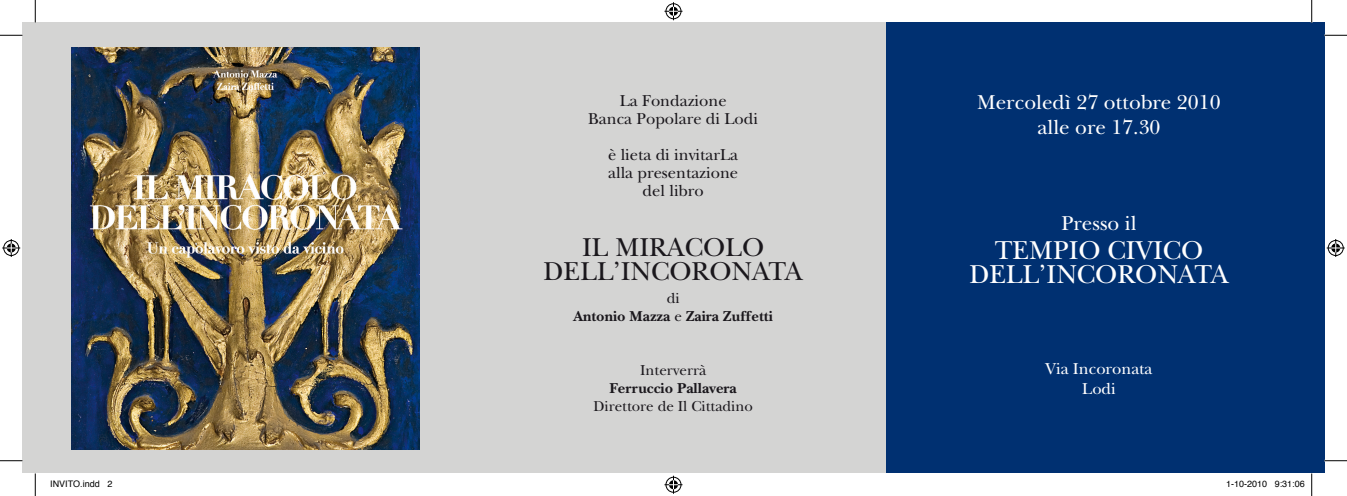
<style>
.page{position:relative;width:1347px;height:496px;background:#fff}
.page>*{position:absolute;margin:0;border:0;box-sizing:border-box;transform-origin:0 0}
.t1{font:27px "New Baskerville";color:#fff}
.t2{font:27px "New Baskerville";color:#1a171c}
.t3{font:21px "New Baskerville";color:#fff}
.t4{font:16.5px "New Baskerville";color:#1a171c}
.t5{font:16.5px "New Baskerville";color:#fff}
.t6{font:700 15px "New Baskerville";color:#1a171c}
.t7{font:15px "New Baskerville";color:#1a171c}
.t8{font:9px "Helvetica";color:#000}
.s1{font-weight:400}
</style>
<div class="page">
<div style="left:22px;top:22px;width:864px;height:451px;background:#d4d4d3"></div>
<div style="left:886px;top:22px;width:438px;height:451px;background:#003071"></div>
<img style="left:72px;top:47px;width:347px;height:402px">
<svg style="left:0;top:35px;width:22px;height:1px"></svg>
<svg style="left:1324px;top:35px;width:22px;height:1px"></svg>
<svg style="left:0;top:460px;width:22px;height:1px"></svg>
<svg style="left:1324px;top:460px;width:22px;height:1px"></svg>
<svg style="left:35px;top:0;width:1px;height:22px"></svg>
<svg style="left:35px;top:473px;width:1px;height:23px"></svg>
<svg style="left:1311px;top:0;width:1px;height:22px"></svg>
<svg style="left:1311px;top:473px;width:1px;height:23px"></svg>
<svg style="left:664px;top:2px;width:18px;height:18px"></svg>
<svg style="left:664px;top:475px;width:18px;height:18px"></svg>
<svg style="left:2px;top:239px;width:18px;height:18px"></svg>
<svg style="left:1326px;top:239px;width:18px;height:18px"></svg>
<p class="t4" style="left:619px;top:91px;width:108px">La Fondazione</p>
<p class="t4" style="left:588px;top:109px;width:171px">Banca Popolare di Lodi</p>
<p class="t4" style="left:608px;top:145px;width:132px">è lieta di invitarLa</p>
<p class="t4" style="left:608px;top:163px;width:132px">alla presentazione</p>
<p class="t4" style="left:642px;top:181px;width:63px">del libro</p>
<p class="t2" style="left:582px;top:231px;width:183px">IL MIRACOLO</p>
<p class="t2" style="left:543px;top:255px;width:261px">DELL’INCORONATA</p>
<p class="t7" style="left:666px;top:289px;width:14px">di</p>
<p class="t6" style="left:573px;top:307px;width:201px">Antonio Mazza <span class="s1">e</span> Zaira Zuffetti</p>
<p class="t7" style="left:640px;top:361px;width:68px">Interverrà</p>
<p class="t6" style="left:609px;top:379px;width:129px">Ferruccio Pallavera</p>
<p class="t7" style="left:593px;top:397px;width:161px">Direttore de Il Cittadino</p>
<p class="t3" style="left:977px;top:90px;width:245px">Mercoledì 27 ottobre 2010</p>
<p class="t3" style="left:1037px;top:115px;width:125px">alle ore 17.30</p>
<p class="t3" style="left:1061px;top:211px;width:77px">Presso il</p>
<p class="t1" style="left:994px;top:234px;width:210px">TEMPIO CIVICO</p>
<p class="t1" style="left:969px;top:258px;width:261px">DELL’INCORONATA</p>
<p class="t5" style="left:1045px;top:359px;width:108px">Via Incoronata</p>
<p class="t5" style="left:1081px;top:379px;width:35px">Lodi</p>
<p class="t8" style="left:50px;top:476px;width:64px">INVITO.indd 2</p>
<p class="t8" style="left:1225px;top:476px;width:80px">1-10-2010 9:31:06</p>
</div>
